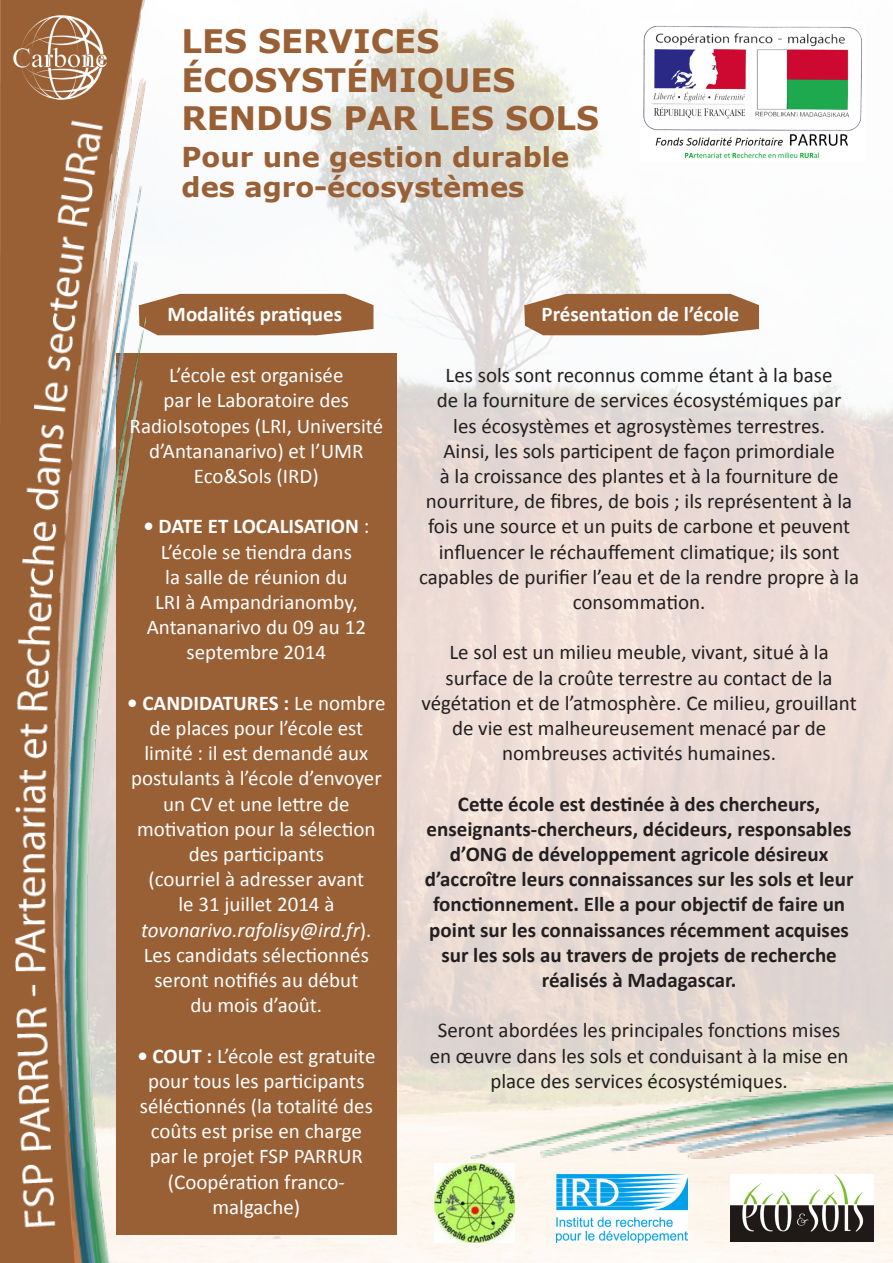
<style>
.page{position:relative;width:893px;height:1263px;background:#fff}
.page>*{position:absolute;margin:0;border:0;box-sizing:border-box;transform-origin:0 0}
.t1{font:700 32.25px "Verdana";color:#995f35}
.t2{font:700 27.3px "Verdana";color:#995f35}
.t3{font:21px/25.2px "Calibri";color:#231f20;text-align:center}
.t4{font:21px/25.2px "Calibri";color:#fff;text-align:center}
.t5{font:700 21px/25.2px "Calibri";color:#231f20;text-align:center}
.t6{font:700 21px "Calibri";color:#fff}
.s1{font-weight:400}
.s2{font-weight:700}
.s3{font-style:italic}
</style>
<div class="page">
<img style="left:145px;top:11px;width:748px;height:1252px">
<div style="left:116px;top:353px;width:280px;height:881px;background:#995f35"></div>
<div style="left:145px;top:294px;width:228px;height:41px;background:#995f35"></div>
<svg style="left:524px;top:294px;width:235px;height:41px;background:#9f6942"></svg>
<img style="left:0;top:0;width:145px;height:1263px">
<img style="left:8px;top:10px;width:103px;height:94px">
<img style="left:641px;top:22px;width:225px;height:139px">
<img style="left:467px;top:1056px;width:426px;height:102px">
<img style="left:730px;top:1175px;width:143px;height:66px">
<img style="left:557px;top:1175px;width:130px;height:67px">
<img style="left:435px;top:1164px;width:79px;height:78px">
<p class="t1" style="left:182px;top:20px;width:259px">LES SERVICES</p>
<p class="t1" style="left:182px;top:59px;width:335px">ÉCOSYSTÉMIQUES</p>
<p class="t1" style="left:182px;top:98px;width:419px">RENDUS PAR LES SOLS</p>
<p class="t2" style="left:182px;top:139px;width:389px">Pour une gestion durable</p>
<p class="t2" style="left:182px;top:169px;width:344px">des agro-écosystèmes</p>
<p class="t6" style="left:168px;top:301px;width:176px">Modalités pratiques</p>
<p class="t6" style="left:541px;top:301px;width:199px">Présentation de l’école</p>
<p class="t4" style="left:130px;top:362px;width:255px">L’école est organisée<br>par le Laboratoire des<br>RadioIsotopes (LRI, Université d’Antananarivo) et l’UMR<br>Eco&amp;Sols (IRD)</p>
<p class="t6" style="left:143px;top:513px;width:228px">• DATE ET LOCALISATION <span class="s1">:</span></p>
<p class="t4" style="left:147px;top:538px;width:221px">L’école se tiendra dans<br>la salle de réunion du<br>LRI à Ampandrianomby,<br>Antananarivo du 09 au 12 septembre 2014</p>
<p class="t4" style="left:127px;top:689px;width:260px"><span class="s2">• CANDIDATURES :</span> Le nombre de places pour l’école est limité : il est demandé aux postulants à l’école d’envoyer un CV et une lettre de motivation pour la sélection des participants</p>
<p class="t4" style="left:148px;top:866px;width:217px">(courriel à adresser avant</p>
<p class="t4" style="left:178px;top:891px;width:158px">le 31 juillet 2014 à</p>
<p class="t4" style="left:141px;top:916px;width:232px"><span class="s3">tovonarivo.rafolisy@ird.fr</span>).<br>Les candidats sélectionnés seront notifiés au début</p>
<p class="t4" style="left:191px;top:992px;width:133px">du mois d’août.</p>
<p class="t4" style="left:137px;top:1042px;width:240px"><span class="s2">• COUT :</span> L’école est gratuite pour tous les participants séléctionnés (la totalité des coûts est prise en charge par le projet FSP PARRUR (Coopération franco&shy;malgache)</p>
<p class="t3" style="left:419px;top:362px;width:441px">Les sols sont reconnus comme étant à la base<br>de la fourniture de services écosystémiques par<br>les écosystèmes et agrosystèmes terrestres.<br>Ainsi, les sols participent de façon primordiale<br>à la croissance des plantes et à la fourniture de nourriture, de fibres, de bois ; ils représentent à la fois une source et un puits de carbone et peuvent influencer le réchauffement climatique; ils sont capables de purifier l’eau et de la rendre propre à la consommation.</p>
<p class="t3" style="left:421px;top:639px;width:437px">Le sol est un milieu meuble, vivant, situé à la surface de la croûte terrestre au contact de la végétation et de l’atmosphère. Ce milieu, grouillant de vie est malheureusement menacé par de nombreuses activités humaines.</p>
<p class="t5" style="left:425px;top:790px;width:430px">Cette école est destinée à des chercheurs, enseignants-chercheurs, décideurs, responsables d’ONG de développement agricole désireux d’accroître leurs connaissances sur les sols et leur fonctionnement. Elle a pour objectif de faire un point sur les connaissances récemment acquises sur les sols au travers de projets de recherche réalisés à Madagascar.</p>
<p class="t3" style="left:430px;top:1017px;width:420px">Seront abordées les principales fonctions mises en œuvre dans les sols et conduisant à la mise en place des services écosystémiques.</p>
</div>
